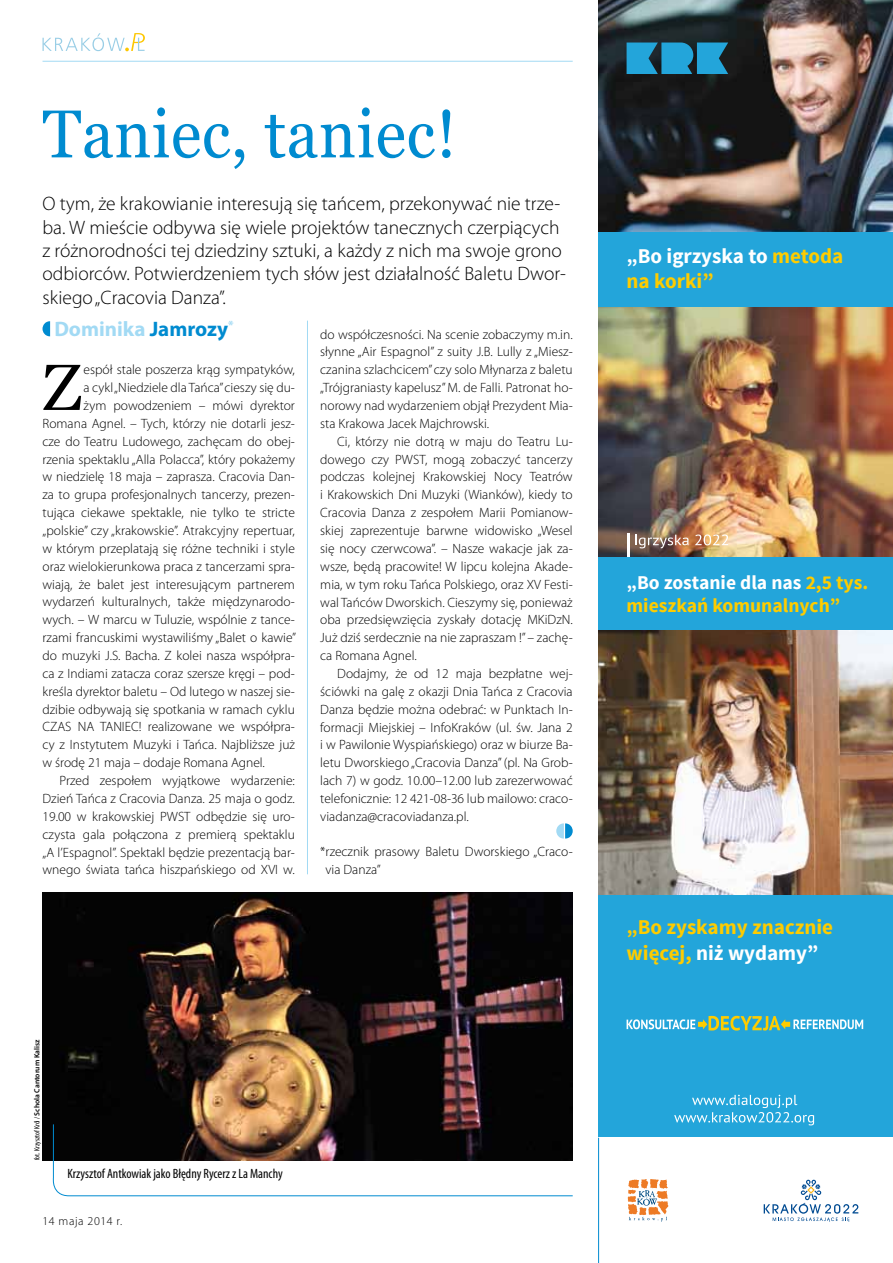
<style>
.page{position:relative;width:893px;height:1263px;background:#fff}
.page>*{position:absolute;margin:0;border:0;box-sizing:border-box;transform-origin:0 0}
.t1{font:67.5px "Georgia";letter-spacing:.01em;color:#008bd0;scale:.93 1}
.t2{font:65.1px "Georgia";color:#000}
.t3{font:700 21px/25.2px "Source Sans Pro";color:#fecc00}
.t4{font:700 21px "Myriad Pro";color:#a2daf4}
.t5{font:300 19.5px/23.4px "Myriad Pro";color:#000}
.t6{font:700 19.5px/23.4px "Source Sans Pro";color:#fecc00}
.t7{font:300 13.5px/17.9px "Myriad Pro";color:#000;text-align:justify}
.t8{font:condensed 13.5px "Myriad Pro";color:#000}
.t9{font:300 12px "Myriad Pro";letter-spacing:.05em;color:#000}
.t10{font:600 7.5px "Myriad Pro";color:#000}
.s1{color:#008bd0}
.s2{font-weight:400;font-stretch:condensed}
.s3{color:#fff}
</style>
<div class="page">
<svg style="left:43px;top:33px;width:102px;height:18px"></svg>
<img style="left:598px;top:629px;width:295px;height:266px">
<img style="left:598px;top:307px;width:295px;height:250px">
<img style="left:598px;top:0;width:295px;height:232px">
<svg style="left:627px;top:43px;width:101px;height:31px;background:#218bb7"></svg>
<div style="left:598px;top:557px;width:295px;height:72px;background:#23a5da"></div>
<div style="left:598px;top:232px;width:295px;height:75px;background:#23a5da"></div>
<hr style="left:627px;top:534px;width:3px;height:23px;background:#fff">
<svg style="left:635px;top:535px;width:54px;height:13px"></svg>
<svg style="left:695px;top:534px;width:33px;height:11px"></svg>
<svg style="left:628px;top:1179px;width:40px;height:42px"></svg>
<div style="left:598px;top:895px;width:295px;height:241px;background:#23a5da"></div>
<svg style="left:627px;top:1016px;width:236px;height:14px"></svg>
<svg style="left:764px;top:1179px;width:94px;height:43px"></svg>
<svg style="left:674px;top:1095px;width:140px;height:30px"></svg>
<img style="left:43px;top:892px;width:530px;height:268px">
<hr style="left:43px;top:61px;width:530px;height:1px;background:#a2daf4">
<svg style="left:43px;top:321px;width:7px;height:15px"></svg>
<svg style="left:51px;top:1123px;width:522px;height:73px"></svg>
<svg style="left:556px;top:823px;width:17px;height:15px"></svg>
<hr style="left:307px;top:321px;width:1px;height:553px;background:#a2daf4">
<hr style="left:598px;top:1138px;width:1px;height:125px;background:#008bd0">
<h1 class="t1" style="left:43px;top:93px;width:447px">Taniec, taniec!</h1>
<p class="t5" style="left:43px;top:192px;width:525px">O tym, że krakowianie interesują się tańcem, przekonywać nie trze&shy;ba. W mieście odbywa się wiele projektów tanecznych czerpiących z różnorodności tej dziedziny sztuki, a każdy z nich ma swoje grono odbiorców. Potwierdzeniem tych słów jest działalność Baletu Dwor&shy;skiego „Cracovia Danza”.</p>
<h3 class="t4" style="left:54px;top:316px;width:181px">Dominika <span class="s1">Jamrozy</span><sup>*</sup></h3>
<h2 class="t2" style="left:43px;top:348px;width:41px">Z</h2>
<p class="t7" style="left:84px;top:361px;width:213px">espół stale poszerza krąg sympatyków,</p>
<p class="t7" style="left:84px;top:378px;width:213px">a cykl „Niedziele dla Tańca” cieszy się du-</p>
<p class="t7" style="left:84px;top:396px;width:213px">żym powodzeniem – mówi dyrektor</p>
<p class="t7" style="left:43px;top:414px;width:254px">Romana Agnel. – Tych, którzy nie dotarli jesz-</p>
<p class="t7" style="left:43px;top:432px;width:254px">cze do Teatru Ludowego, zachęcam do obej-</p>
<p class="t7" style="left:43px;top:450px;width:254px">rzenia spektaklu „Alla Polacca”, który pokażemy</p>
<p class="t7" style="left:43px;top:468px;width:254px">w niedzielę 18 maja – zaprasza. Cracovia Dan-</p>
<p class="t7" style="left:43px;top:486px;width:254px">za to grupa profesjonalnych tancerzy, prezen-</p>
<p class="t7" style="left:43px;top:504px;width:254px">tująca ciekawe spektakle, nie tylko te stricte</p>
<p class="t7" style="left:43px;top:521px;width:254px">„polskie” czy „krakowskie”. Atrakcyjny repertuar,</p>
<p class="t7" style="left:43px;top:539px;width:254px">w którym przeplatają się różne techniki i style</p>
<p class="t7" style="left:43px;top:557px;width:254px">oraz wielokierunkowa praca z tancerzami spra-</p>
<p class="t7" style="left:43px;top:575px;width:254px">wiają, że balet jest interesującym partnerem</p>
<p class="t7" style="left:43px;top:593px;width:254px">wydarzeń kulturalnych, także międzynarodo-</p>
<p class="t7" style="left:43px;top:611px;width:254px">wych. – W marcu w Tuluzie, wspólnie z tance-</p>
<p class="t7" style="left:43px;top:629px;width:255px">rzami francuskimi wystawiliśmy „Balet o kawie”</p>
<p class="t7" style="left:43px;top:646px;width:254px">do muzyki J.S. Bacha. Z kolei nasza współpra-</p>
<p class="t7" style="left:43px;top:664px;width:254px">ca z Indiami zatacza coraz szersze kręgi – pod-</p>
<p class="t7" style="left:43px;top:682px;width:254px">kreśla dyrektor baletu – Od lutego w naszej sie-</p>
<p class="t7" style="left:43px;top:700px;width:254px">dzibie odbywają się spotkania w ramach cyklu</p>
<p class="t7" style="left:43px;top:718px;width:254px">CZAS NA TANIEC! realizowane we współpra-</p>
<p class="t7" style="left:43px;top:736px;width:254px">cy z Instytutem Muzyki i Tańca. Najbliższe już</p>
<p class="t7" style="left:43px;top:754px;width:224px">w środę 21 maja – dodaje Romana Agnel.</p>
<p class="t7" style="left:60px;top:771px;width:237px">Przed zespołem wyjątkowe wydarzenie:</p>
<p class="t7" style="left:43px;top:789px;width:254px">Dzień Tańca z Cracovia Danza. 25 maja o godz.</p>
<p class="t7" style="left:43px;top:807px;width:254px">19.00 w krakowskiej PWST odbędzie się uro-</p>
<p class="t7" style="left:43px;top:825px;width:254px">czysta gala połączona z premierą spektaklu</p>
<p class="t7" style="left:43px;top:843px;width:254px">„A l’Espagnol”. Spektakl będzie prezentacją bar-</p>
<p class="t7" style="left:43px;top:861px;width:254px">wnego świata tańca hiszpańskiego od XVI w.</p>
<p class="t7" style="left:320px;top:325px;width:254px">do współczesności. Na scenie zobaczymy m.in. słynne „Air Espagnol” z suity J.B. Lully z „Miesz&shy;czanina szlachcicem” czy solo Młynarza z baletu „Trójgraniasty kapelusz” M. de Falli. Patronat ho&shy;norowy nad wydarzeniem objął Prezydent Mia&shy;sta Krakowa Jacek Majchrowski.</p>
<p class="t7" style="left:320px;top:432px;width:254px;text-indent:17px">Ci, którzy nie dotrą w maju do Teatru Lu&shy;dowego czy PWST, mogą zobaczyć tancerzy podczas kolejnej Krakowskiej Nocy Teatrów i Krakowskich Dni Muzyki (Wianków), kiedy to Cracovia Danza z zespołem Marii Pomianow&shy;skiej zaprezentuje barwne widowisko „Wesel się nocy czerwcowa”. – Nasze wakacje jak za&shy;wsze, będą pracowite! W lipcu kolejna Akade&shy;mia, w tym roku Tańca Polskiego, oraz XV Festi&shy;wal Tańców Dworskich. Cieszymy się, ponieważ oba przedsięwzięcia zyskały dotację MKiDzN.<br>Już dziś serdecznie na nie zapraszam !” – zachę&shy;ca Romana Agnel.</p>
<p class="t7" style="left:320px;top:664px;width:254px;text-indent:17px">Dodajmy, że od 12 maja bezpłatne wej&shy;ściówki na galę z okazji Dnia Tańca z Cracovia Danza będzie można odebrać: w Punktach In&shy;formacji Miejskiej – InfoKraków (ul. św. Jana 2 i w Pawilonie Wyspiańskiego) oraz w biurze Ba&shy;letu Dworskiego „Cracovia Danza” (pl. Na Grob&shy;lach 7) w godz. 10.00–12.00 lub zarezerwować telefonicznie: 12 421-08-36 lub mailowo: craco&shy;viadanza@cracoviadanza.pl.</p>
<p class="t7" style="left:326px;top:843px;width:249px;text-indent:-5px">*rzecznik prasowy Baletu Dworskiego „Craco&shy;via Danza”</p>
<p class="t10" style="left:32px;top:1160px;width:122px;rotate:-90deg"><span class="s2">fot. Krzysztof Król /</span> Schola Cantorum Kalisz</p>
<p class="t8" style="left:67px;top:1165px;width:217px">Krzysztof Antkowiak jako Błędny Rycerz z La Manchy</p>
<p class="t9" style="left:43px;top:1213px;width:81px">14 maja 2014 r.</p>
<h3 class="t3" style="left:627px;top:244px;width:218px"><span class="s3">„Bo igrzyska to</span> metoda na korki”</h3>
<h3 class="t6" style="left:627px;top:571px;width:243px"><span class="s3">„Bo zostanie dla nas</span> 2,5 tys. mieszkań komunalnych”</h3>
<h3 class="t3" style="left:627px;top:915px;width:208px">„Bo zyskamy znacznie więcej, <span class="s3">niż wydamy”</span></h3>
</div>
